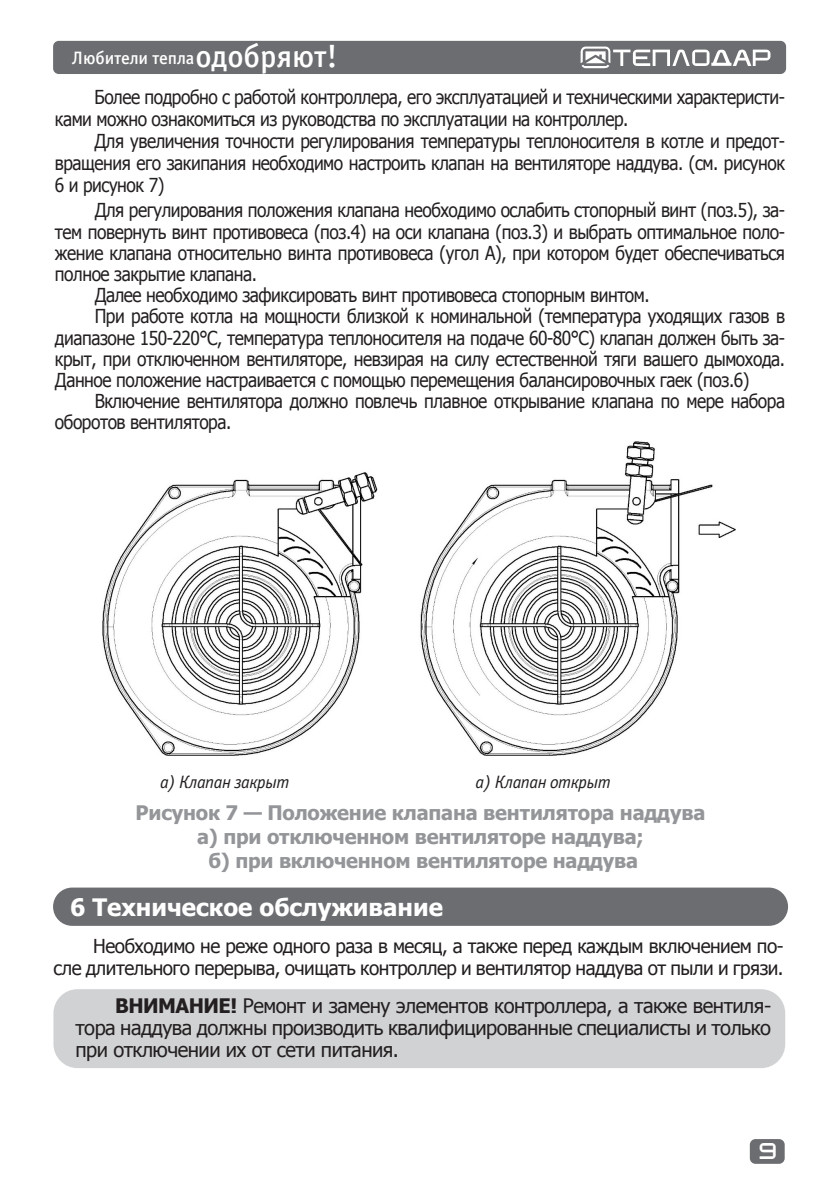
<style>
.page{position:relative;width:840px;height:1191px;background:#fff}
.page>*{position:absolute;margin:0;border:0;box-sizing:border-box;transform-origin:0 0}
.t1{font:700 24px "Tahoma";color:#fff}
.t2{font:20px/22px "Tahoma";letter-spacing:-.025em;color:#231f20;text-align:justify}
.t3{font:700 20px "Tahoma";letter-spacing:-.01em;color:#939598}
.t4{font:19.2px/21.2px "Tahoma";letter-spacing:-.025em;color:#231f20;text-align:justify;scale:.9 1}
.t5{font:19.2px/22px "Tahoma";letter-spacing:-.025em;color:#231f20;text-align:right}
.t6{font:italic 18px "Officina Sans Book OSC";letter-spacing:-.025em;color:#231f20}
.t7{font:18px "Officina Sans Medium C";letter-spacing:-.005em;color:#fff}
.t8{font:16px "teplodar";color:#fff}
.s1{font-size:32px}
.s2{font-weight:700}
</style>
<div class="page">
<div style="left:749px;top:1139px;width:35px;height:24px;background:#6c6d70;border-radius:6px"></div>
<div style="left:53px;top:41px;width:732px;height:33px;background:#6c6d70;border-radius:6px"></div>
<svg style="left:580px;top:46px;width:190px;height:22px"></svg>
<img style="left:103px;top:441px;width:632px;height:314px">
<div style="left:53px;top:887px;width:734px;height:39px;background:#6c6d70;border-radius:19px"></div>
<div style="left:53px;top:989px;width:731px;height:79px;background:#d1d2d4;border-radius:24px"></div>
<p class="t7" style="left:72px;top:48px;width:267px">Любители тепла<span class="s1">одобряют!</span></p>
<p class="t4" style="left:55px;top:85px;width:812px;line-height:22px;text-indent:40px">Более подробно с работой контроллера, его эксплуатацией и техническими характеристи&shy;ками можно ознакомиться из руководства по эксплуатации на контроллер.</p>
<p class="t4" style="left:55px;top:129px;width:812px;line-height:22px;text-indent:40px">Для увеличения точности регулирования температуры теплоносителя в котле и предот&shy;вращения его закипания необходимо настроить клапан на вентиляторе наддува. (см. рисунок 6 и рисунок 7)</p>
<p class="t4" style="left:55px;top:199px;width:812px;text-indent:40px">Для регулирования положения клапана необходимо ослабить стопорный винт (поз.5), за&shy;тем повернуть винт противовеса (поз.4) на оси клапана (поз.3) и выбрать оптимальное поло&shy;жение клапана относительно винта противовеса (угол А), при котором будет обеспечиваться полное закрытие клапана.</p>
<p class="t4" style="left:95px;top:284px;width:618px">Далее необходимо зафиксировать винт противовеса стопорным винтом.</p>
<p class="t4" style="left:55px;top:305px;width:812px;text-indent:40px">При работе котла на мощности близкой к номинальной (температура уходящих газов в диапазоне 150-220°С, температура теплоносителя на подаче 60-80°С) клапан должен быть за&shy;крыт, при отключенном вентиляторе, невзирая на силу естественной тяги вашего дымохода.<br>Данное положение настраивается с помощью перемещения балансировочных гаек (поз.6)</p>
<p class="t4" style="left:55px;top:390px;width:812px;text-indent:40px">Включение вентилятора должно повлечь плавное открывание клапана по мере набора оборотов вентилятора.</p>
<p class="t6" style="left:160px;top:772px;width:131px">а) Клапан закрыт</p>
<p class="t6" style="left:475px;top:772px;width:136px">а) Клапан открыт</p>
<p class="t3" style="left:135px;top:798px;width:571px">Рисунок 7 — Положение клапана вентилятора наддува</p>
<p class="t3" style="left:197px;top:822px;width:448px">а) при отключенном вентиляторе наддува;</p>
<p class="t3" style="left:208px;top:846px;width:431px">б) при включенном вентиляторе наддува</p>
<p class="t1" style="left:70px;top:890px;width:374px">6 Техническое обслуживание</p>
<p class="t5" style="left:53px;top:934px;width:731px">Необходимо не реже одного раза в месяц, а также перед каждым включением по-<br>сле длительного перерыва, очищать контроллер и вентилятор наддува от пыли и грязи.</p>
<p class="t2" style="left:75px;top:993px;width:697px;text-indent:40px"><span class="s2">ВНИМАНИЕ!</span> Ремонт и замену элементов контроллера, а также вентиля&shy;тора наддува должны производить квалифицированные специалисты и только при отключении их от сети питания.</p>
<p class="t8" style="left:759px;top:1144px;width:18px">9</p>
</div>
